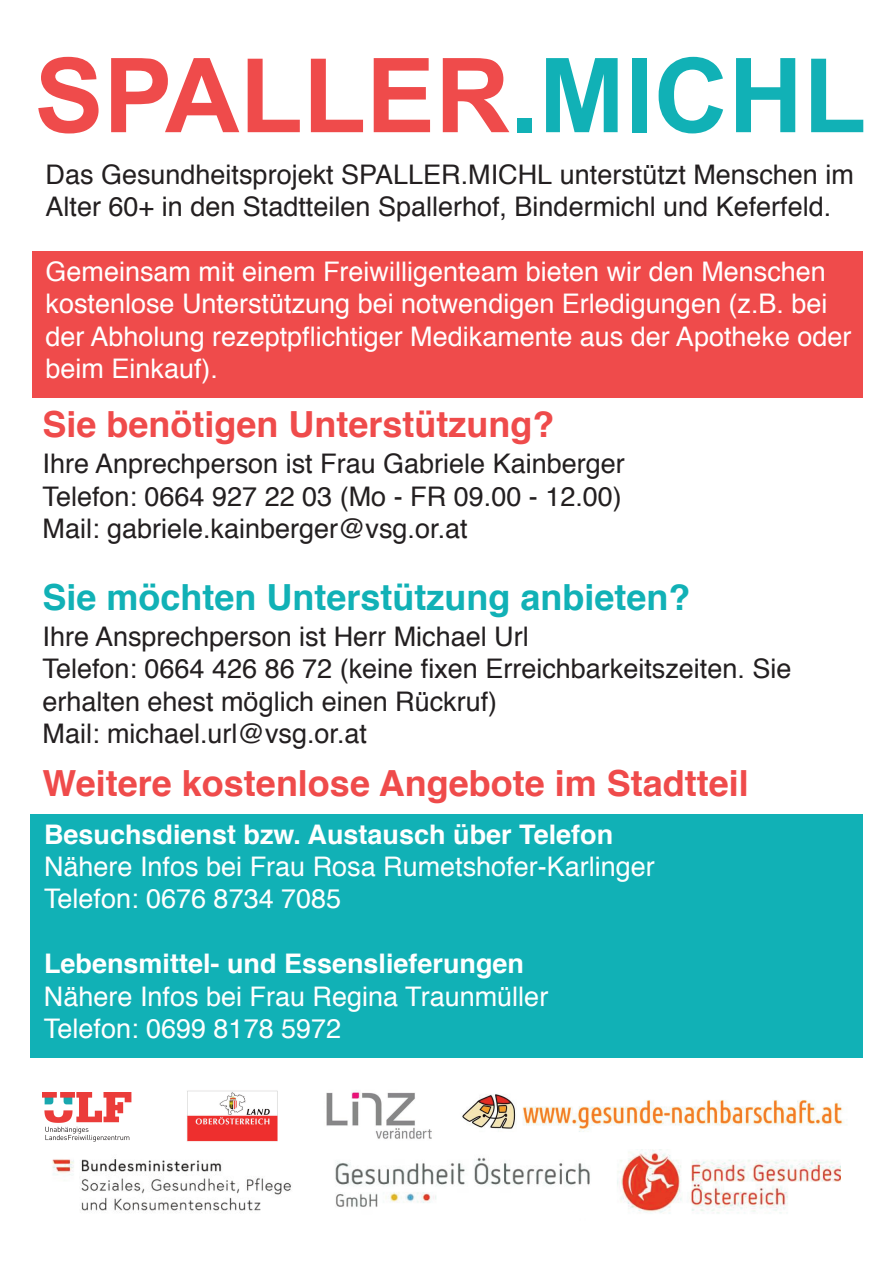
<style>
.page{position:relative;width:893px;height:1263px;background:#fff}
.page>*{position:absolute;margin:0;border:0;box-sizing:border-box;transform-origin:0 0}
.t1{font:700 103.5px "Arial";color:#ef4b4b}
.t2{font:700 36px "Helvetica";color:#ef4b4b}
.t3{font:700 36px "Helvetica";color:#11b1b6}
.t4{font:27px/32.4px "Helvetica";color:#231f20}
.t5{font:27px/32.4px "Helvetica";color:#fff}
.t6{font:700 27px "Helvetica";color:#fff}
.s1{color:#11b1b6}
</style>
<div class="page">
<div style="left:32px;top:252px;width:831px;height:146px;background:#ef4b4b"></div>
<img style="left:462px;top:1094px;width:382px;height:38px">
<img style="left:52px;top:1149px;width:788px;height:65px">
<img style="left:43px;top:1092px;width:89px;height:50px">
<div style="left:30px;top:814px;width:833px;height:244px;background:#11b1b6"></div>
<img style="left:187px;top:1090px;width:91px;height:52px">
<img style="left:326px;top:1090px;width:106px;height:49px">
<h1 class="t1" style="left:35px;top:39px;width:833px">SPALLER<span class="s1">.MICHL</span></h1>
<p class="t4" style="left:46px;top:160px;width:810px">Das Gesundheitsprojekt SPALLER.MICHL unterstützt Menschen im<br>Alter 60+ in den Stadtteilen Spallerhof, Bindermichl und Keferfeld.</p>
<p class="t5" style="left:46px;top:257px;width:808px">Gemeinsam mit einem Freiwilligenteam bieten wir den Menschen kostenlose Unterstützung bei notwendigen Erledigungen (z.B. bei der Abholung rezeptpflichtiger Medikamente aus der Apotheke oder beim Einkauf).</p>
<h2 class="t2" style="left:43px;top:409px;width:513px">Sie benötigen Unterstützung?</h2>
<p class="t4" style="left:43px;top:450px;width:584px;text-align:justify">Ihre Anprechperson ist Frau Gabriele Kainberger Telefon: 0664 927 22 03 (Mo - FR 09.00 - 12.00)<br>Mail: gabriele.kainberger@vsg.or.at</p>
<h2 class="t3" style="left:43px;top:582px;width:650px">Sie möchten Unterstützung anbieten?</h2>
<p class="t4" style="left:43px;top:622px;width:750px">Ihre Ansprechperson ist Herr Michael Url<br>Telefon: 0664 426 86 72 (keine fixen Erreichbarkeitszeiten. Sie erhalten ehest möglich einen Rückruf)<br>Mail: michael.url@vsg.or.at</p>
<h2 class="t2" style="left:43px;top:768px;width:708px">Weitere kostenlose Angebote im Stadtteil</h2>
<p class="t6" style="left:44px;top:823px;width:571px">Besuchsdienst bzw. Austausch über Telefon</p>
<p class="t5" style="left:44px;top:852px;width:612px">Nähere Infos bei Frau Rosa Rumetshofer-Karlinger<br>Telefon: 0676 8734 7085</p>
<p class="t6" style="left:44px;top:952px;width:482px">Lebensmittel- und Essenslieferungen</p>
<p class="t5" style="left:44px;top:982px;width:506px">Nähere Infos bei Frau Regina Traunmüller<br>Telefon: 0699 8178 5972</p>
</div>
